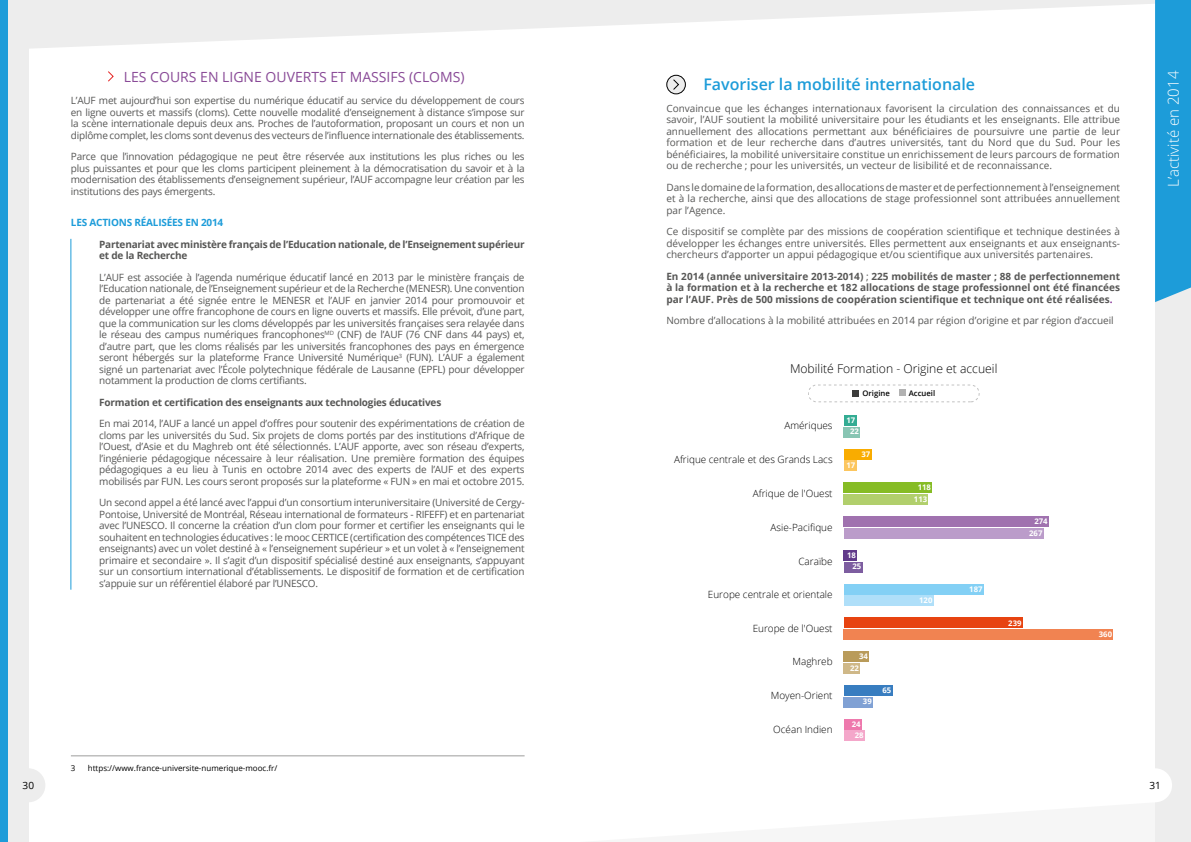
<style>
.page{position:relative;width:1191px;height:842px;background:#fff}
.page>*{position:absolute;margin:0;border:0;box-sizing:border-box;transform-origin:0 0}
.t1{font:600 16px "Open Sans";color:#1d9cd9}
.t2{font:300 15px "Open Sans";color:#fff}
.t3{font:14px "Open Sans";color:#894a97}
.t4{font:300 12.1px "Open Sans";color:#000}
.t5{font:10px/11.5px "Open Sans";letter-spacing:-.02em;color:#575756;text-align:justify}
.t6{font:700 10px/11.5px "Open Sans";letter-spacing:-.02em;color:#575756;text-align:justify}
.t7{font:10px "Open Sans";color:#575756}
.t8{font:700 10px "Open Sans";letter-spacing:-.02em;color:#1d9cd9}
.t9{font:10px "Open Sans";color:#000}
.t10{font:300 9.9px "Open Sans";color:#000}
.t11{font:8px "Open Sans";color:#000}
.t12{font:700 7.7px/11.4px "Open Sans";color:#fff;text-align:center}
.t13{font:600 7.7px "Open Sans";color:#000}
.s1{font-weight:400}
.s2{color:#863398}
</style>
<div class="page">
<svg style="left:28px;top:0;width:1127px;height:51px;fill:#ededed"></svg>
<div style="left:0;top:0;width:28px;height:842px;background:linear-gradient(to bottom,#ededed,#ededed)"></div>
<div style="left:11px;top:768px;width:34px;height:34px;background:#ededed;border-radius:50%"></div>
<div style="left:1155px;top:0;width:36px;height:842px;background:#ededed"></div>
<svg style="left:1155px;top:0;width:36px;height:302px;background:#229ed9"></svg>
<div style="left:1138px;top:768px;width:34px;height:34px;background:#fff;border-radius:50%"></div>
<div style="left:0;top:0;width:7px;height:842px;background:#1d9cd9"></div>
<div style="left:667px;top:75px;width:18px;height:19px;background:#ededed;border-radius:50%"></div>
<div style="left:666px;top:75px;width:20px;height:19px;border:1px solid #000;border-radius:50%"></div>
<svg style="left:673px;top:79px;width:6px;height:11px"></svg>
<div style="left:843px;top:730px;width:21px;height:11px;background:#f4a7ca"></div>
<div style="left:843px;top:718px;width:18px;height:11px;background:#ee79ad"></div>
<div style="left:843px;top:697px;width:30px;height:10px;background:#80a1d4"></div>
<div style="left:843px;top:685px;width:49px;height:11px;background:#387dc0"></div>
<div style="left:843px;top:663px;width:17px;height:11px;background:#cfb888"></div>
<div style="left:843px;top:651px;width:26px;height:11px;background:#b99b5a"></div>
<div style="left:843px;top:629px;width:270px;height:11px;background:#f18351"></div>
<div style="left:843px;top:617px;width:179px;height:11px;background:#e74310"></div>
<div style="left:843px;top:595px;width:90px;height:11px;background:#afdff9"></div>
<div style="left:843px;top:583px;width:140px;height:11px;background:#83d0f5"></div>
<div style="left:843px;top:561px;width:19px;height:11px;background:#7d5da0"></div>
<div style="left:843px;top:550px;width:14px;height:11px;background:#613a8a"></div>
<div style="left:843px;top:528px;width:200px;height:11px;background:#bb9cca"></div>
<div style="left:843px;top:516px;width:205px;height:11px;background:#a072af"></div>
<div style="left:843px;top:494px;width:85px;height:11px;background:#b1cf6c"></div>
<div style="left:843px;top:482px;width:89px;height:11px;background:#86bc25"></div>
<div style="left:843px;top:460px;width:13px;height:11px;background:#fcc65f"></div>
<div style="left:843px;top:448px;width:28px;height:11px;background:#f9ac00"></div>
<div style="left:843px;top:426px;width:17px;height:11px;background:#88c5b3"></div>
<div style="left:843px;top:415px;width:13px;height:11px;background:#33ac93"></div>
<div style="left:808px;top:385px;width:171px;height:17px;border:1px dashed #000;border-radius:8px"></div>
<div style="left:852px;top:390px;width:7px;height:7px;background:#3c3c3b"></div>
<div style="left:898px;top:389px;width:7px;height:7px;background:#b2b2b2"></div>
<svg style="left:108px;top:71px;width:6px;height:11px"></svg>
<hr style="left:71px;top:756px;width:453px;height:1px;background:#9d9d9c">
<hr style="left:70px;top:239px;width:1px;height:351px;background:#1d9cd9">
<h3 class="t3" style="left:124px;top:71px;width:342px">LES COURS EN LIGNE OUVERTS ET MASSIFS (CLOMS)</h3>
<p class="t5" style="left:71px;top:96px;width:455px">L’AUF met aujourd’hui son expertise du numérique éducatif au service du développement de cours en ligne ouverts et massifs (cloms). Cette nouvelle modalité d’enseignement à distance s’impose sur la scène internationale depuis deux ans. Proches de l’autoformation, proposant un cours et non un diplôme complet, les cloms sont devenus des vecteurs de l’inluence internationale des établissements.</p>
<p class="t5" style="left:71px;top:152px;width:455px">Parce que l’innovation pédagogique ne peut être réservée aux institutions les plus riches ou les plus puissantes et pour que les cloms participent pleinement à la démocratisation du savoir et à la modernisation des établissements d’enseignement supérieur, l’AUF accompagne leur création par les institutions des pays émergents.</p>
<p class="t8" style="left:71px;top:219px;width:154px">LES ACTIONS RÉALISÉES EN 2014</p>
<p class="t6" style="left:99px;top:239px;width:427px">Partenariat avec ministère français de l’Education nationale, de l’Enseignement supérieur et de la Recherche</p>
<p class="t5" style="left:99px;top:272px;width:427px">L’AUF est associée à l’agenda numérique éducatif lancé en 2013 par le ministère français de l’Education nationale, de l’Enseignement supérieur et de la Recherche (MENESR). Une convention de partenariat a été signée entre le MENESR et l’AUF en janvier 2014 pour promouvoir et développer une ofre francophone de cours en ligne ouverts et massifs. Elle prévoit, d’une part, que la communication sur les cloms développés par les universités françaises sera relayée dans le réseau des campus numériques francophones<sup>MD</sup> (CNF) de l’AUF (76 CNF dans 44 pays) et, d’autre part, que les cloms réalisés par les universités francophones des pays en émergence seront hébergés sur la plateforme France Université Numérique<sup>3</sup> (FUN). L’AUF a également signé un partenariat avec l’École polytechnique fédérale de Lausanne (EPFL) pour développer notamment la production de cloms certiiants.</p>
<p class="t6" style="left:99px;top:396px;width:343px">Formation et certiication des enseignants aux technologies éducatives</p>
<p class="t5" style="left:99px;top:418px;width:427px">En mai 2014, l’AUF a lancé un appel d’ofres pour soutenir des expérimentations de création de cloms par les universités du Sud. Six projets de cloms portés par des institutions d’Afrique de l’Ouest, d’Asie et du Maghreb ont été sélectionnés. L’AUF apporte, avec son réseau d’experts, l’ingénierie pédagogique nécessaire à leur réalisation. Une première formation des équipes pédagogiques a eu lieu à Tunis en octobre 2014 avec des experts de l’AUF et des experts mobilisés par FUN. Les cours seront proposés sur la plateforme « FUN » en mai et octobre 2015.</p>
<p class="t5" style="left:99px;top:498px;width:427px">Un second appel a été lancé avec l’appui d’un consortium interuniversitaire (Université de Cergy-Pontoise, Université de Montréal, Réseau international de formateurs - RIFEFF) et en partenariat avec l’UNESCO. Il concerne la création d’un clom pour former et certiier les enseignants qui le souhaitent en technologies éducatives : le mooc CERTICE (certiication des compétences TICE des enseignants) avec un volet destiné à « l’enseignement supérieur » et un volet à « l’enseignement primaire et secondaire ». Il s’agit d’un dispositif spécialisé destiné aux enseignants, s’appuyant sur un consortium international d’établissements. Le dispositif de formation et de certiication s’appuie sur un référentiel élaboré par l’UNESCO.</p>
<h1 class="t1" style="left:703px;top:74px;width:273px">Favoriser la mobilité internationale</h1>
<p class="t5" style="left:666px;top:103px;width:455px">Convaincue que les échanges internationaux favorisent la circulation des connaissances et du savoir, l’AUF soutient la mobilité universitaire pour les étudiants et les enseignants. Elle attribue annuellement des allocations permettant aux bénéiciaires de poursuivre une partie de leur formation et de leur recherche dans d’autres universités, tant du Nord que du Sud. Pour les bénéiciaires, la mobilité universitaire constitue un enrichissement de leurs parcours de formation ou de recherche ; pour les universités, un vecteur de lisibilité et de reconnaissance.</p>
<p class="t5" style="left:666px;top:182px;width:455px">Dans le domaine de la formation, des allocations de master et de perfectionnement à l’enseignement et à la recherche, ainsi que des allocations de stage professionnel sont attribuées annuellement par l’Agence.</p>
<p class="t5" style="left:666px;top:226px;width:455px">Ce dispositif se complète par des missions de coopération scientiique et technique destinées à développer les échanges entre universités. Elles permettent aux enseignants et aux enseignants&shy;chercheurs d’apporter un appui pédagogique et/ou scientiique aux universités partenaires.</p>
<p class="t6" style="left:666px;top:271px;width:455px">En 2014 (année universitaire 2013-2014) <span class="s1">;</span> 225 mobilités de master ; 88 de perfectionnement à la formation et à la recherche et 182 allocations de stage professionnel ont été inancées par l’AUF. Près de 500 missions de coopération scientiique et technique ont été réalisées<span class="s2">.</span></p>
<p class="t7" style="left:666px;top:317px;width:449px">Nombre d’allocations à la mobilité attribuées en 2014 par région d’origine et par région d’accueil</p>
<p class="t4" style="left:790px;top:364px;width:209px">Mobilité Formation - Origine et accueil</p>
<p class="t10" style="left:784px;top:421px;width:50px">Amériques</p>
<p class="t10" style="left:674px;top:456px;width:160px">Afrique centrale et des Grands Lacs</p>
<p class="t10" style="left:753px;top:489px;width:81px">Afrique de l'Ouest</p>
<p class="t10" style="left:770px;top:521px;width:63px">Asie-Pacifique</p>
<p class="t10" style="left:798px;top:557px;width:36px">Caraïbe</p>
<p class="t10" style="left:708px;top:591px;width:126px">Europe centrale et orientale</p>
<p class="t10" style="left:752px;top:624px;width:81px">Europe de l'Ouest</p>
<p class="t10" style="left:792px;top:658px;width:42px">Maghreb</p>
<p class="t10" style="left:771px;top:691px;width:63px">Moyen-Orient</p>
<p class="t10" style="left:773px;top:725px;width:61px">Océan Indien</p>
<p class="t13" style="left:862px;top:390px;width:29px">Origine</p>
<p class="t13" style="left:909px;top:390px;width:28px">Accueil</p>
<p class="t12" style="left:846px;top:414px;width:14px">17<br>22</p>
<p class="t12" style="left:861px;top:448px;width:10px">37</p>
<p class="t12" style="left:846px;top:459px;width:10px">17</p>
<p class="t12" style="left:852px;top:549px;width:10px;text-align:left;text-indent:-5px">18<br>25</p>
<p class="t12" style="left:859px;top:650px;width:10px">34</p>
<p class="t12" style="left:850px;top:662px;width:10px">22</p>
<p class="t12" style="left:863px;top:696px;width:10px">39</p>
<p class="t12" style="left:851px;top:718px;width:13px">24<br>28</p>
<p class="t12" style="left:882px;top:684px;width:10px">65</p>
<p class="t12" style="left:914px;top:482px;width:18px">118<br>113</p>
<p class="t12" style="left:919px;top:595px;width:15px">120</p>
<p class="t12" style="left:969px;top:583px;width:15px">187</p>
<p class="t12" style="left:1029px;top:516px;width:20px;text-align:left;text-indent:5px">274<br>267</p>
<p class="t12" style="left:1008px;top:617px;width:15px">239</p>
<p class="t12" style="left:1098px;top:628px;width:15px">360</p>
<h2 class="t2" style="left:1167px;top:187px;width:118px;rotate:-90deg">L’activité en 2014</h2>
<p class="t11" style="left:71px;top:765px;width:6px">3</p>
<p class="t11" style="left:88px;top:765px;width:191px">https://www.france-universite-numerique-mooc.fr/</p>
<p class="t9" style="left:23px;top:781px;width:13px">30</p>
<p class="t9" style="left:1149px;top:781px;width:13px">31</p>
</div>
